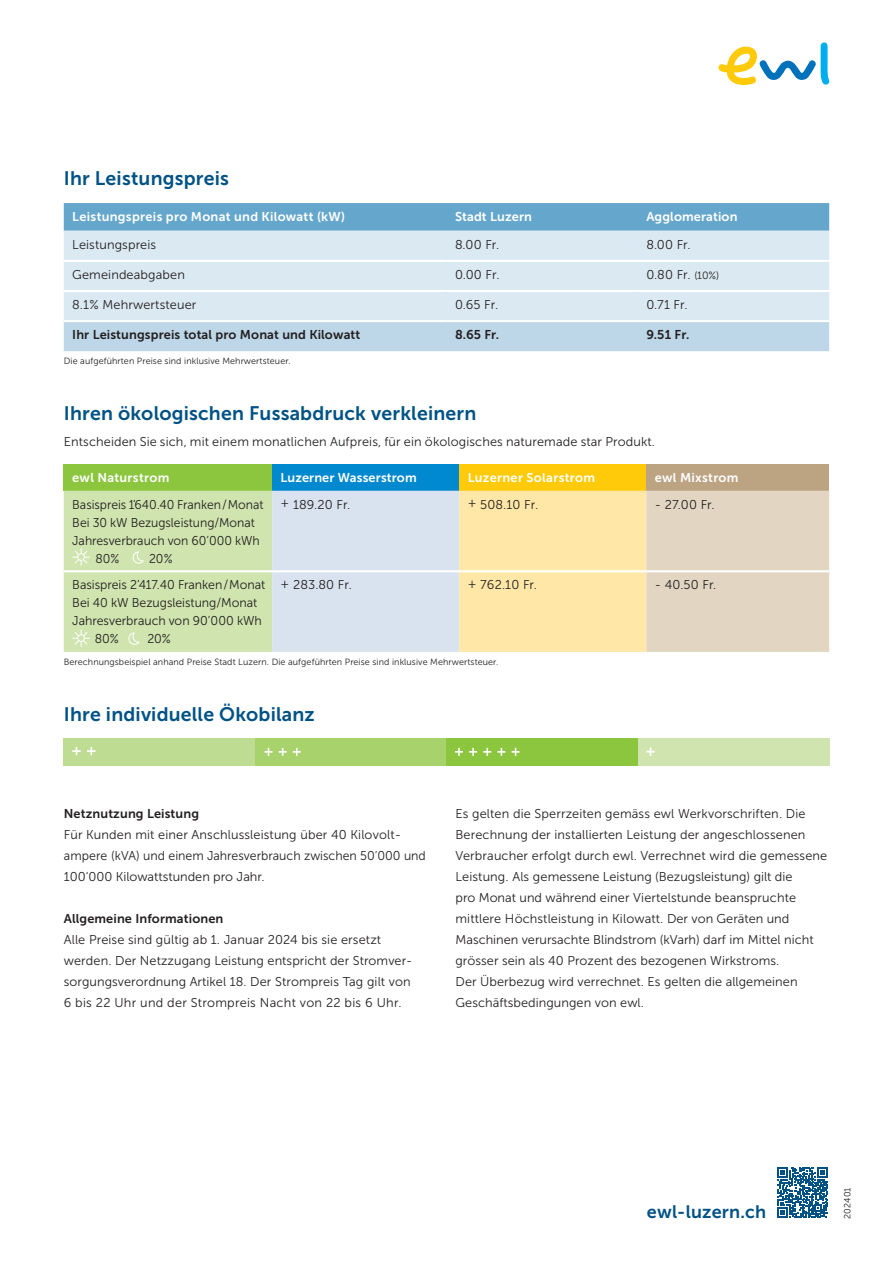
<style>
.page{position:relative;width:893px;height:1263px;background:#fff}
.page>*{position:absolute;margin:0;border:0;box-sizing:border-box;transform-origin:0 0}
.t1{font:19.5px "Museo Sans 700";letter-spacing:.01em;color:#005285}
.t2{font:18px "Museo Sans 700";letter-spacing:.01em;color:#005285}
.t3{font:12.75px/21px "Museo Sans 300";letter-spacing:.005em;color:#231f20}
.t4{font:12.75px "Museo Sans 700";letter-spacing:.02em;color:#fff}
.t5{font:12.75px "Museo Sans 700";letter-spacing:.01em;color:#231f20}
.t6{font:12.75px "Museo Sans 300";letter-spacing:.005em;color:#231f20;scale:.96 1}
.t7{font:9px "Museo Sans 300";letter-spacing:.01em;color:#231f20}
.s1{font-size:10.5px}
</style>
<div class="page">
<div style="left:64px;top:464px;width:208px;height:27px;background:#8bc63e"></div>
<div style="left:272px;top:464px;width:187px;height:27px;background:#0089cf"></div>
<div style="left:459px;top:464px;width:187px;height:27px;background:#feca0a"></div>
<div style="left:646px;top:464px;width:183px;height:27px;background:#bca382"></div>
<svg style="left:64px;top:491px;width:765px;height:161px;background:#e1e1c2"></svg>
<div style="left:64px;top:738px;width:191px;height:27px;background:#bedc92"></div>
<div style="left:255px;top:738px;width:191px;height:27px;background:#a8d26c"></div>
<div style="left:446px;top:738px;width:192px;height:27px;background:#8bc63e"></div>
<div style="left:638px;top:738px;width:191px;height:27px;background:#cfe4ae"></div>
<svg style="left:72px;top:747px;width:23px;height:8px"></svg>
<svg style="left:646px;top:747px;width:9px;height:9px"></svg>
<svg style="left:455px;top:748px;width:65px;height:8px"></svg>
<svg style="left:264px;top:748px;width:37px;height:8px"></svg>
<div style="left:64px;top:203px;width:765px;height:28px;background:#65a7cc"></div>
<div style="left:64px;top:231px;width:765px;height:89px;background:#dbe9f3"></div>
<div style="left:64px;top:322px;width:765px;height:29px;background:#bdd7e8"></div>
<hr style="left:64px;top:260px;width:382px;height:2px;background:#fff">
<hr style="left:446px;top:260px;width:192px;height:2px;background:#fff">
<hr style="left:638px;top:260px;width:191px;height:2px;background:#fff">
<hr style="left:64px;top:290px;width:382px;height:2px;background:#fff">
<hr style="left:446px;top:290px;width:192px;height:2px;background:#fff">
<hr style="left:638px;top:290px;width:191px;height:2px;background:#fff">
<svg style="left:777px;top:1167px;width:51px;height:51px"></svg>
<svg style="left:718px;top:43px;width:111px;height:42px"></svg>
<h1 class="t1" style="left:64px;top:167px;width:167px">Ihr Leistungspreis</h1>
<p class="t4" style="left:72px;top:210px;width:274px">Leistungspreis pro Monat und Kilowatt (kW)</p>
<p class="t4" style="left:455px;top:210px;width:78px">Stadt Luzern</p>
<p class="t4" style="left:646px;top:210px;width:93px">Agglomeration</p>
<p class="t3" style="left:72px;top:234px;width:85px">Leistungspreis</p>
<p class="t3" style="left:455px;top:234px;width:46px">8.00 Fr.</p>
<p class="t3" style="left:646px;top:234px;width:46px">8.00 Fr.</p>
<p class="t3" style="left:72px;top:264px;width:114px">Gemeindeabgaben</p>
<p class="t3" style="left:455px;top:264px;width:46px">0.00 Fr.</p>
<p class="t3" style="left:646px;top:264px;width:74px">0.80 Fr. <span class="s1">(10 %)</span></p>
<p class="t3" style="left:72px;top:294px;width:126px">8.1 % Mehrwertsteuer</p>
<p class="t3" style="left:455px;top:294px;width:45px">0.65 Fr.</p>
<p class="t3" style="left:646px;top:294px;width:43px">0.71 Fr.</p>
<p class="t5" style="left:72px;top:328px;width:290px">Ihr Leistungspreis total pro Monat und Kilowatt</p>
<p class="t5" style="left:455px;top:328px;width:46px">8.65 Fr.</p>
<p class="t5" style="left:646px;top:328px;width:44px">9.51 Fr.</p>
<p class="t7" style="left:64px;top:356px;width:228px">Die aufgeführten Preise sind inklusive Mehrwertsteuer.</p>
<h1 class="t1" style="left:64px;top:402px;width:414px">Ihren ökologischen Fussabdruck verkleinern</h1>
<p class="t3" style="left:64px;top:431px;width:593px">Entscheiden Sie sich, mit einem monatlichen Aufpreis, für ein ökologisches naturemade star Produkt.</p>
<p class="t4" style="left:72px;top:471px;width:99px">ewl Naturstrom</p>
<p class="t4" style="left:281px;top:471px;width:137px">Luzerner Wasserstrom</p>
<p class="t4" style="left:468px;top:471px;width:129px">Luzerner Solarstrom</p>
<p class="t4" style="left:655px;top:471px;width:85px">ewl Mixstrom</p>
<p class="t6" style="left:72px;top:497px;width:201px">Basispreis 1’640.40 Franken/Monat</p>
<p class="t6" style="left:72px;top:515px;width:192px">Bei 30 kW Bezugsleistung / Monat</p>
<p class="t6" style="left:72px;top:533px;width:197px">Jahresverbrauch von 60’000 kWh</p>
<p class="t6" style="left:95px;top:551px;width:27px">80 %</p>
<p class="t6" style="left:149px;top:551px;width:26px">20 %</p>
<p class="t3" style="left:281px;top:494px;width:71px">+ 189.20 Fr.</p>
<p class="t3" style="left:468px;top:494px;width:72px">+ 508.10 Fr.</p>
<p class="t3" style="left:655px;top:494px;width:61px">- 27.00 Fr.</p>
<p class="t3" style="left:72px;top:575px;width:194px">Basispreis 2’417.40 Franken/Monat</p>
<p class="t3" style="left:72px;top:593px;width:186px">Bei 40 kW Bezugsleistung / Monat</p>
<p class="t3" style="left:72px;top:611px;width:191px">Jahresverbrauch von 90’000 kWh</p>
<p class="t3" style="left:95px;top:629px;width:25px">80 %</p>
<p class="t3" style="left:147px;top:629px;width:25px">20 %</p>
<p class="t3" style="left:281px;top:575px;width:73px">+ 283.80 Fr.</p>
<p class="t3" style="left:468px;top:575px;width:71px">+ 762.10 Fr.</p>
<p class="t3" style="left:655px;top:575px;width:63px">- 40.50 Fr.</p>
<p class="t7" style="left:64px;top:657px;width:436px">Berechnungsbeispiel anhand Preise Stadt Luzern. Die aufgeführten Preise sind inklusive Mehrwertsteuer.</p>
<h1 class="t1" style="left:64px;top:703px;width:253px">Ihre individuelle Ökobilanz</h1>
<p class="t5" style="left:64px;top:807px;width:137px">Netznutzung Leistung</p>
<p class="t3" style="left:64px;top:824px;width:364px">Für Kunden mit einer Anschlussleistung über 40 Kilovolt&shy;ampere (kVA) und einem Jahresverbrauch zwischen 50‘000 und<br>100‘000 Kilowattstunden pro Jahr.</p>
<p class="t5" style="left:64px;top:912px;width:161px">Allgemeine Informationen</p>
<p class="t3" style="left:64px;top:929px;width:349px">Alle Preise sind gültig ab 1. Januar 2024 bis sie ersetzt werden. Der Netzzugang Leistung entspricht der Stromver&shy;sorgungsverordnung Artikel 18. Der Strompreis Tag gilt von 6 bis 22 Uhr und der Strompreis Nacht von 22 bis 6 Uhr.</p>
<p class="t3" style="left:455px;top:803px;width:373px">Es gelten die Sperrzeiten gemäss ewl Werkvorschriften. Die Berechnung der installierten Leistung der angeschlossenen Verbraucher erfolgt durch ewl. Verrechnet wird die gemessene Leistung. Als gemessene Leistung (Bezugsleistung) gilt die<br>pro Monat und während einer Viertelstunde beanspruchte mittlere Höchstleistung in Kilowatt. Der von Geräten und Maschinen verursachte Blindstrom (kVarh) darf im Mittel nicht grösser sein als 40 Prozent des bezogenen Wirkstroms.<br>Der Überbezug wird verrechnet. Es gelten die allgemeinen Geschäftsbedingungen von ewl.</p>
<h2 class="t2" style="left:647px;top:1202px;width:121px">ewl-luzern.ch</h2>
<p class="t7" style="left:842px;top:1219px;width:33px;rotate:-90deg">202401</p>
</div>
